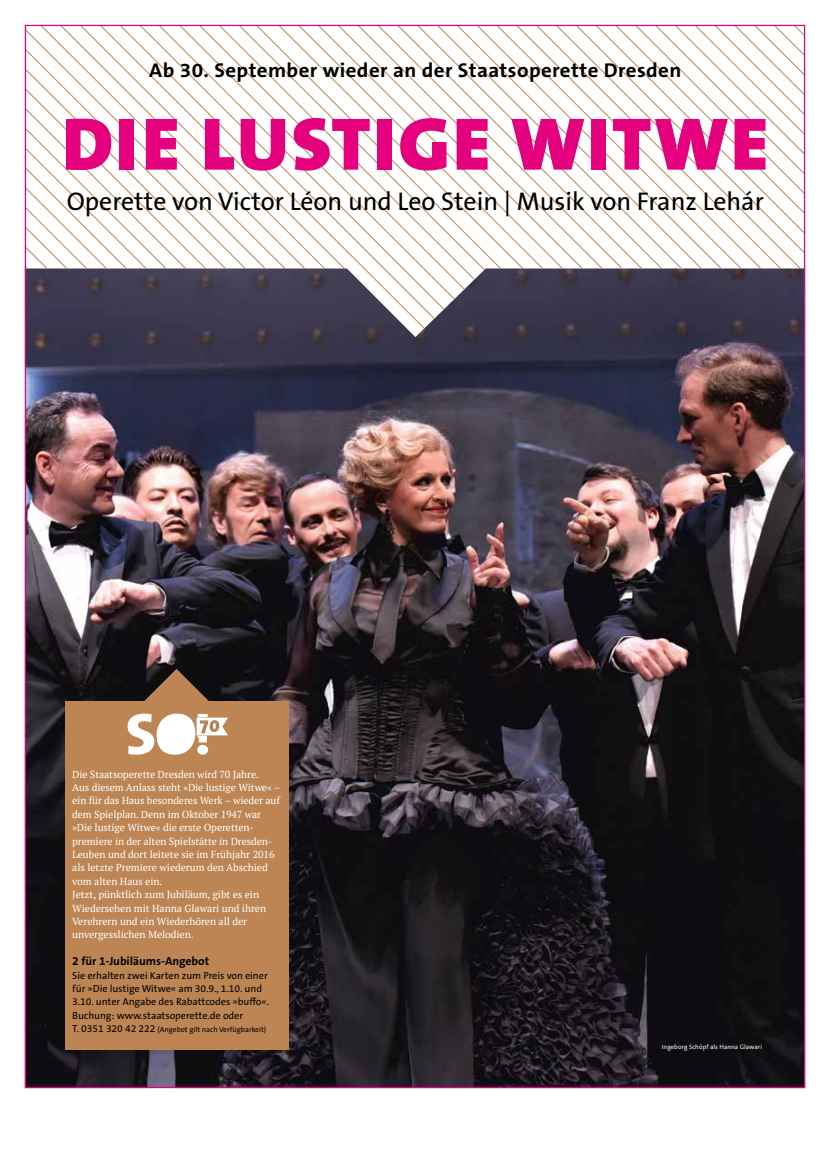
<style>
.page{position:relative;width:830px;height:1159px;background:#fff}
.page>*{position:absolute;margin:0;border:0;box-sizing:border-box;transform-origin:0 0}
.t1{font:900 75.12px "The Sans B W9";letter-spacing:.035em;color:#e5007d;scale:1.04 1}
.t2{font:25.62px "The Sans B W5 Plain";color:#000}
.t3{font:700 20px "The Sans B W7";letter-spacing:.02em;color:#000;scale:1.04 1}
.t4{font:700 11.75px "The Sans B W7";color:#000}
.t5{font:10.12px/13.4px "PT Serif";letter-spacing:-.005em;color:#fff}
.t6{font:10.12px/13.4px "The Sans B W5 Plain";color:#000}
.t7{font:7.5px "The Sans B W5 Plain";color:#000}
.t8{font:6.5px "The Sans B W5 Plain";letter-spacing:.01em;color:#fff}
.s1{font-size:10.12px}
</style>
<div class="page">
<img style="left:24px;top:24px;width:782px;height:1065px">
<h3 class="t3" style="left:149px;top:57px;width:513px">Ab 30. September wieder an der Staatsoperette Dresden</h3>
<h1 class="t1" style="left:62px;top:96px;width:680px">DIE LUSTIGE WITWE</h1>
<h2 class="t2" style="left:67px;top:185px;width:698px">Operette von Victor Léon und Leo Stein | Musik von Franz Lehár</h2>
<p class="t5" style="left:72px;top:767px;width:209px">Die Staatsoperette Dresden wird 70 Jahre.<br>Aus diesem Anlass steht »Die lustige Witwe« – ein für das Haus besonderes Werk – wieder auf dem Spielplan. Denn im Oktober 1947 war »Die lustige Witwe« die erste Operetten&shy;premiere in der alten Spielstätte in Dresden-Leuben und dort leitete sie im Frühjahr 2016 als letzte Premiere wiederum den Abschied vom alten Haus ein.<br>Jetzt, pünktlich zum Jubiläum, gibt es ein Wiedersehen mit Hanna Glawari und ihren Verehrern und ein Wiederhören all der unvergesslichen Melodien.</p>
<p class="t4" style="left:72px;top:953px;width:139px">2 für 1-Jubiläums-Angebot</p>
<p class="t6" style="left:72px;top:968px;width:198px">Sie erhalten zwei Karten zum Preis von einer für »Die lustige Witwe« am 30.9., 1.10. und 3.10. unter Angabe des Rabattcodes »buffo«.<br>Buchung: www.staatsoperette.de oder</p>
<p class="t7" style="left:72px;top:1024px;width:195px"><span class="s1">T. 0351 320 42 222</span> (Angebot gilt nach Verfügbarkeit)</p>
<p class="t8" style="left:661px;top:1042px;width:102px">Ingeborg Schöpf als Hanna Glawari</p>
</div>
